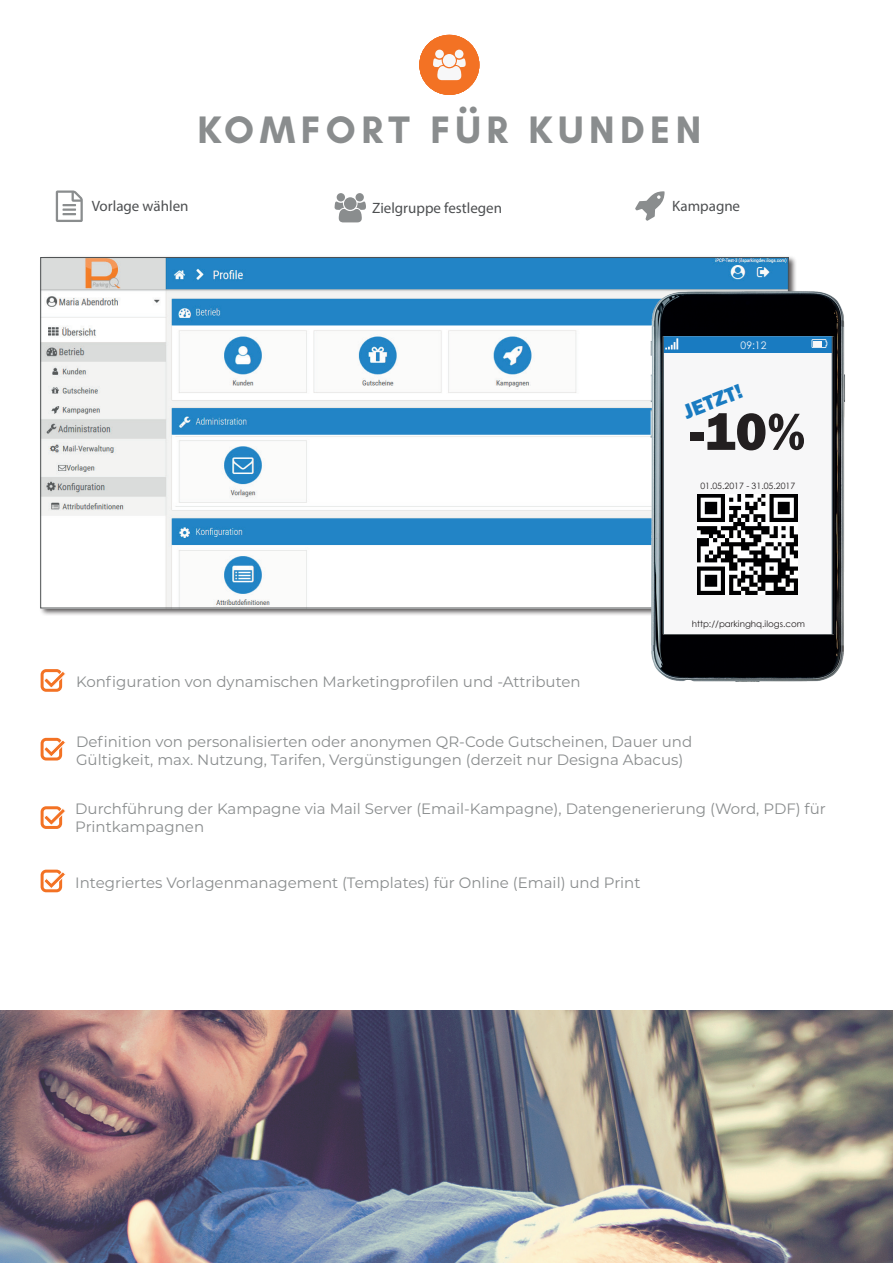
<style>
.page{position:relative;width:893px;height:1263px;background:#fff}
.page>*{position:absolute;margin:0;border:0;box-sizing:border-box;transform-origin:0 0}
.t1{font:800 54.15px "Franklin Gothic";color:#231f20}
.t2{font:700 39px "Glacial Indifference";letter-spacing:.14em;color:#8a8d8e}
.t3{font:800 21px "Franklin Gothic";color:#197bc1}
.t4{font:15px/18px "Montserrat";color:#8a8d8e}
.t5{font:15px "Myriad Pro";color:#4d4f51}
.t6{font:10.35px "Century Gothic";color:#f7f7f8}
.t7{font:8.7px "Century Gothic";color:#231f20}
</style>
<div class="page">
<img style="left:0;top:1010px;width:893px;height:253px">
<div style="left:41px;top:806px;width:21px;height:23px;border:3px solid #f37224;border-radius:4px"></div>
<svg style="left:44px;top:808px;width:22px;height:17px"></svg>
<div style="left:41px;top:738px;width:21px;height:22px;border:3px solid #f37224;border-radius:4px"></div>
<svg style="left:44px;top:740px;width:22px;height:17px"></svg>
<div style="left:41px;top:669px;width:21px;height:23px;border:3px solid #f37224;border-radius:4px"></div>
<svg style="left:44px;top:671px;width:22px;height:17px"></svg>
<div style="left:419px;top:35px;width:60px;height:60px;background:#f37224;border-radius:50%"></div>
<svg style="left:428px;top:49px;width:38px;height:38px"></svg>
<div style="left:455px;top:50px;width:8px;height:8px;background:#f7f7f8;border-radius:50%"></div>
<div style="left:435px;top:50px;width:9px;height:8px;background:#f7f7f8;border-radius:50%"></div>
<svg style="left:344px;top:197px;width:13px;height:13px"></svg>
<svg style="left:334px;top:201px;width:32px;height:21px"></svg>
<div style="left:337px;top:193px;width:8px;height:8px;background:#8a8d8e;border-radius:50%"></div>
<div style="left:355px;top:193px;width:9px;height:8px;background:#8a8d8e;border-radius:50%"></div>
<svg style="left:635px;top:191px;width:30px;height:30px"></svg>
<svg style="left:56px;top:190px;width:27px;height:32px"></svg>
<div style="left:39px;top:256px;width:758px;height:360px;background:#231f20;opacity:.75"></div>
<img style="left:43px;top:259px;width:569px;height:347px">
<img style="left:612px;top:256px;width:233px;height:426px">
<div style="left:41px;top:870px;width:21px;height:22px;border:3px solid #f37224;border-radius:4px"></div>
<svg style="left:44px;top:871px;width:22px;height:18px"></svg>
<p class="t2" style="left:197px;top:106px;width:505px">KOMFORT FÜR KUNDEN</p>
<p class="t5" style="left:92px;top:197px;width:98px">Vorlage wählen</p>
<p class="t5" style="left:372px;top:199px;width:131px">Zielgruppe festlegen</p>
<p class="t5" style="left:672px;top:197px;width:70px">Kampagne</p>
<p class="t6" style="left:741px;top:338px;width:27px">09:12</p>
<p class="t3" style="left:679px;top:400px;width:63px;rotate:-21deg">JETZT!</p>
<p class="t1" style="left:689px;top:397px;width:118px">-10%</p>
<p class="t7" style="left:700px;top:479px;width:96px">01.05.2017 - 31.05.2017</p>
<p class="t4" style="left:76px;top:672px;width:506px">Konfiguration von dynamischen Marketingprofilen und -Attributen</p>
<p class="t7" style="left:692px;top:618px;width:115px">http://parkinghq.ilogs.com</p>
<p class="t4" style="left:76px;top:732px;width:618px">Definition von personalisierten oder anonymen QR-Code Gutscheinen, Dauer und</p>
<p class="t4" style="left:76px;top:750px;width:609px">Gültigkeit, max. Nutzung, Tarifen, Vergünstigungen (derzeit nur Designa Abacus)</p>
<p class="t4" style="left:75px;top:799px;width:752px">Durchführung der Kampagne via Mail Server (Email-Kampagne), Datengenerierung (Word, PDF) für<br>Printkampagnen</p>
<p class="t4" style="left:75px;top:873px;width:567px">Integriertes Vorlagenmanagement (Templates) für Online (Email) und Print</p>
</div>
